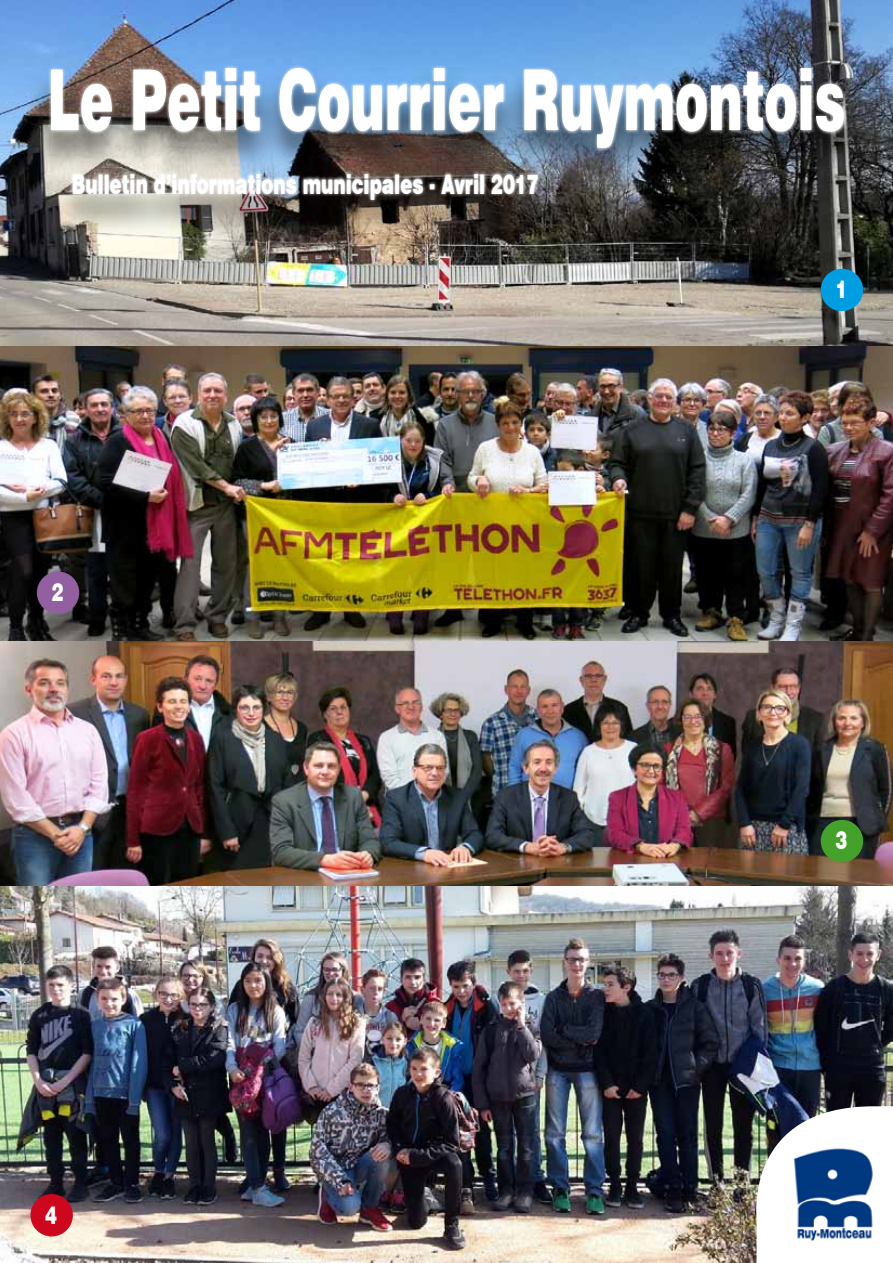
<style>
.page{position:relative;width:893px;height:1263px;background:#fff}
.page>*{position:absolute;margin:0;border:0;box-sizing:border-box;transform-origin:0 0}
.t1{font:900 84px "Swiss 721 BT";color:#fff;scale:.6 1}
.t2{font:900 27px "Swiss 721 BT";color:#fff;scale:.67 1}
.t3{font:900 24.75px "Swiss 721 BT";color:#fff;scale:.73 1}
.s1{font-style:inherit}
</style>
<div class="page">
<img style="left:0;top:661px;width:893px;height:602px">
<img style="left:0;top:0;width:893px;height:347px">
<div style="left:48px;top:170px;width:510px;height:70px;background:#000;opacity:.75"></div>
<svg style="left:69px;top:189px;width:472px;height:14px"></svg>
<div style="left:26px;top:64px;width:840px;height:125px;background:#000;opacity:.75"></div>
<img style="left:48px;top:65px;width:800px;height:86px">
<img style="left:745px;top:1106px;width:148px;height:157px">
<img style="left:792px;top:1145px;width:83px;height:98px">
<img style="left:0;top:347px;width:893px;height:314px">
<div style="left:821px;top:269px;width:42px;height:42px;background:#009ee0;border-radius:50%"></div>
<div style="left:37px;top:571px;width:42px;height:43px;background:#9260a0;border-radius:50%"></div>
<div style="left:821px;top:820px;width:42px;height:42px;background:#44a12b;border-radius:50%"></div>
<div style="left:30px;top:1194px;width:43px;height:42px;background:#cd071e;border-radius:50%"></div>
<h1 class="t1" style="left:48px;top:49px;width:1331px"><span class="s1">L</span>e <span class="s1">P</span>etit <span class="s1">C</span>ourrier <span class="s1">R</span>uymontois</h1>
<p class="t2" style="left:72px;top:168px;width:698px">Bulletin d’informations municipales - Avril 2017</p>
<p class="t3" style="left:52px;top:577px;width:18px">2</p>
<p class="t3" style="left:45px;top:1200px;width:18px">4</p>
<p class="t3" style="left:836px;top:274px;width:18px">1</p>
<p class="t3" style="left:836px;top:826px;width:18px">3</p>
</div>
